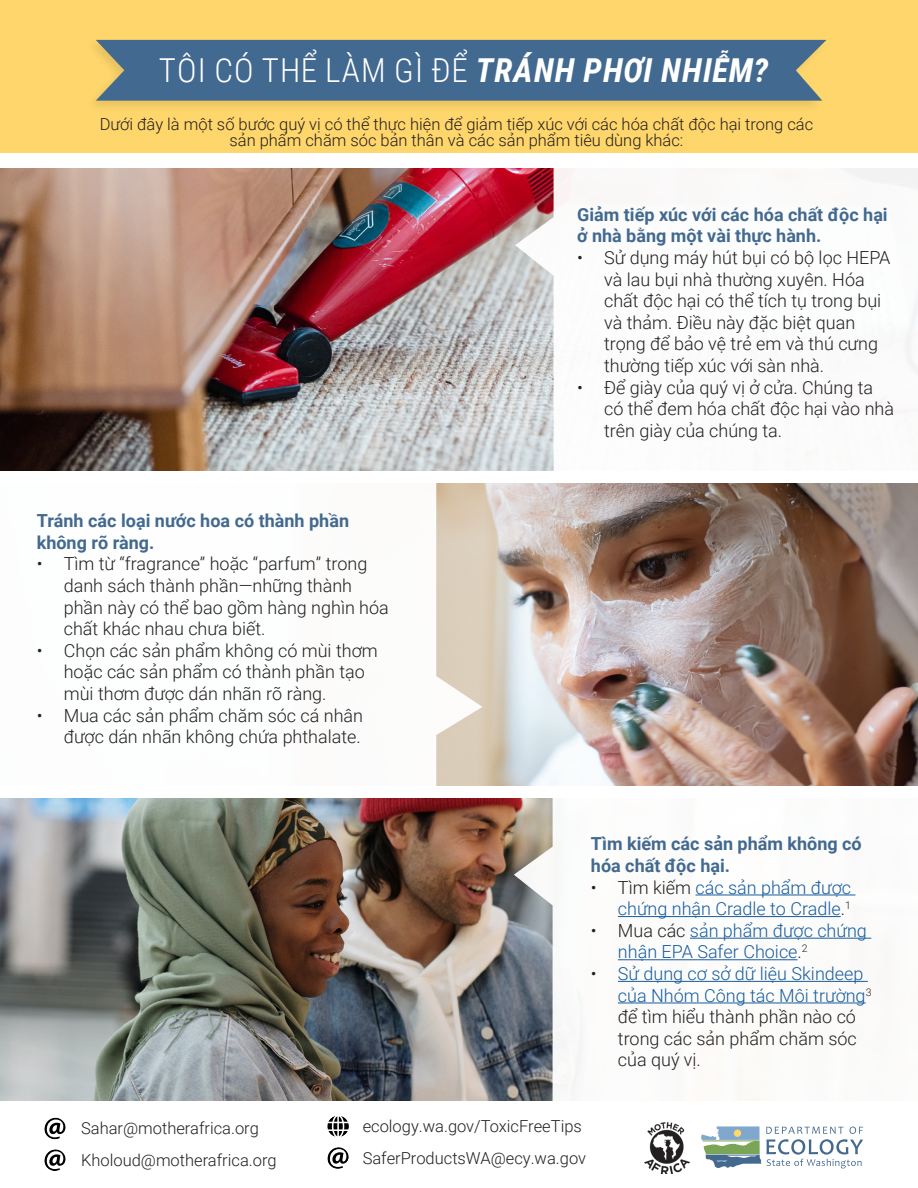
<style>
.page{position:relative;width:918px;height:1188px;background:#fff}
.page>*{position:absolute;margin:0;border:0;box-sizing:border-box;transform-origin:0 0}
.Heading_2{font:300 33px "Roboto Condensed";letter-spacing:.035em;color:#fff}
.t1{font:300 18px/21.6px "Roboto";color:#231f20}
.t2{font:700 18px/21.6px "Roboto";color:#42698f}
.t3{font:300 18px/21.6px "Roboto";color:#175d9e;text-align:right}
.t4{font:300 16.5px/16.5px "Roboto";color:#231f20;text-align:center}
.s1{font-weight:700;font-style:italic}
.s2{color:#231f20}
.s3{color:#175d9e}
</style>
<div class="page">
<div style="left:0;top:0;width:918px;height:183px;background:#ffd66b"></div>
<div style="left:0;top:153px;width:918px;height:33px;background:#fff"></div>
<div style="left:85px;top:37px;width:743px;height:76px;background:#231f20;opacity:.11"></div>
<div style="left:96px;top:40px;width:730px;height:61px;background:#42698f"></div>
<img style="left:0;top:168px;width:515px;height:302px">
<svg style="left:515px;top:168px;width:403px;height:303px"></svg>
<img style="left:0;top:798px;width:514px;height:303px">
<svg style="left:514px;top:798px;width:358px;height:303px"></svg>
<hr style="left:696px;top:895px;width:159px;height:1px;background:#175d9e">
<hr style="left:618px;top:916px;width:223px;height:1px;background:#175d9e">
<hr style="left:690px;top:938px;width:181px;height:1px;background:#175d9e">
<hr style="left:618px;top:959px;width:180px;height:1px;background:#175d9e">
<hr style="left:618px;top:981px;width:250px;height:1px;background:#175d9e">
<hr style="left:618px;top:1003px;width:248px;height:1px;background:#175d9e">
<img style="left:482px;top:483px;width:436px;height:303px">
<svg style="left:436px;top:483px;width:46px;height:303px;background:#ddd0be"></svg>
<svg style="left:701px;top:1126px;width:162px;height:42px"></svg>
<svg style="left:327px;top:1116px;width:22px;height:21px"></svg>
<svg style="left:328px;top:1147px;width:21px;height:22px"></svg>
<svg style="left:44px;top:1118px;width:22px;height:21px"></svg>
<svg style="left:44px;top:1149px;width:22px;height:22px"></svg>
<img style="left:645px;top:1123px;width:44px;height:51px">
<h2 class="Heading_2" style="left:159px;top:47px;width:611px">TÔI CÓ THỂ LÀM GÌ ĐỂ <span class="s1">TRÁNH PHƠI NHIỄM?</span></h2>
<p class="t4" style="left:100px;top:115px;width:715px">Dưới đây là một số bước quý vị có thể thực hiện để giảm tiếp xúc với các hóa chất độc hại trong các sản phẩm chăm sóc bản thân và các sản phẩm tiêu dùng khác:</p>
<p class="t2" style="left:37px;top:509px;width:314px">Tránh các loại nước hoa có thành phần không rõ ràng.</p>
<p class="t1" style="left:64px;top:553px;width:327px;text-indent:-27px">• Tìm từ “fragrance” hoặc “parfum” trong danh sách thành phần—những thành phần này có thể bao gồm hàng nghìn hóa chất khác nhau chưa biết.</p>
<p class="t1" style="left:64px;top:639px;width:315px;text-indent:-27px">• Chọn các sản phẩm không có mùi thơm hoặc các sản phẩm có thành phần tạo mùi thơm được dán nhãn rõ ràng.</p>
<p class="t1" style="left:37px;top:704px;width:328px;text-align:right">• Mua các sản phẩm chăm sóc cá nhân được dán nhãn không chứa phthalate.</p>
<p class="t2" style="left:577px;top:203px;width:312px">Giảm tiếp xúc với các hóa chất độc hại ở nhà bằng một vài thực hành.</p>
<p class="t1" style="left:604px;top:246px;width:288px;text-indent:-27px">• Sử dụng máy hút bụi có bộ lọc HEPA và lau bụi nhà thường xuyên. Hóa chất độc hại có thể tích tụ trong bụi và thảm. Điều này đặc biệt quan trọng để bảo vệ trẻ em và thú cưng thường tiếp xúc với sàn nhà.</p>
<p class="t1" style="left:604px;top:376px;width:292px;text-indent:-27px">• Để giày của quý vị ở cửa. Chúng ta có thể đem hóa chất độc hại vào nhà trên giày của chúng ta.</p>
<p class="t2" style="left:591px;top:833px;width:272px">Tìm kiếm các sản phẩm không có hóa chất độc hại.</p>
<p class="t3" style="left:591px;top:876px;width:262px"><span class="s2">• Tìm kiếm</span> các sản phẩm được chứng nhận Cradle to Cradle<span class="s2">.</span><sup>1</sup></p>
<p class="t3" style="left:618px;top:919px;width:251px;text-align:left;text-indent:-27px"><span class="s2">• Mua các</span> sản phẩm được chứng nhận EPA Safer Choice<span class="s2">.</span><sup>2</sup></p>
<p class="t1" style="left:618px;top:962px;width:255px;text-indent:-27px">• <span class="s3">Sử dụng cơ sở dữ liệu Skindeep của Nhóm Công tác Môi trường</span><sup>3 </sup>để tìm hiểu thành phần nào có trong các sản phẩm chăm sóc của quý vị.</p>
<p class="t4" style="left:81px;top:1120px;width:179px">Sahar@motherafrica.org</p>
<p class="t4" style="left:81px;top:1151px;width:197px">Kholoud@motherafrica.org</p>
<p class="t4" style="left:363px;top:1118px;width:221px">ecology.wa.gov/ToxicFreeTips</p>
<p class="t4" style="left:363px;top:1149px;width:225px">SaferProductsWA@ecy.wa.gov</p>
</div>
